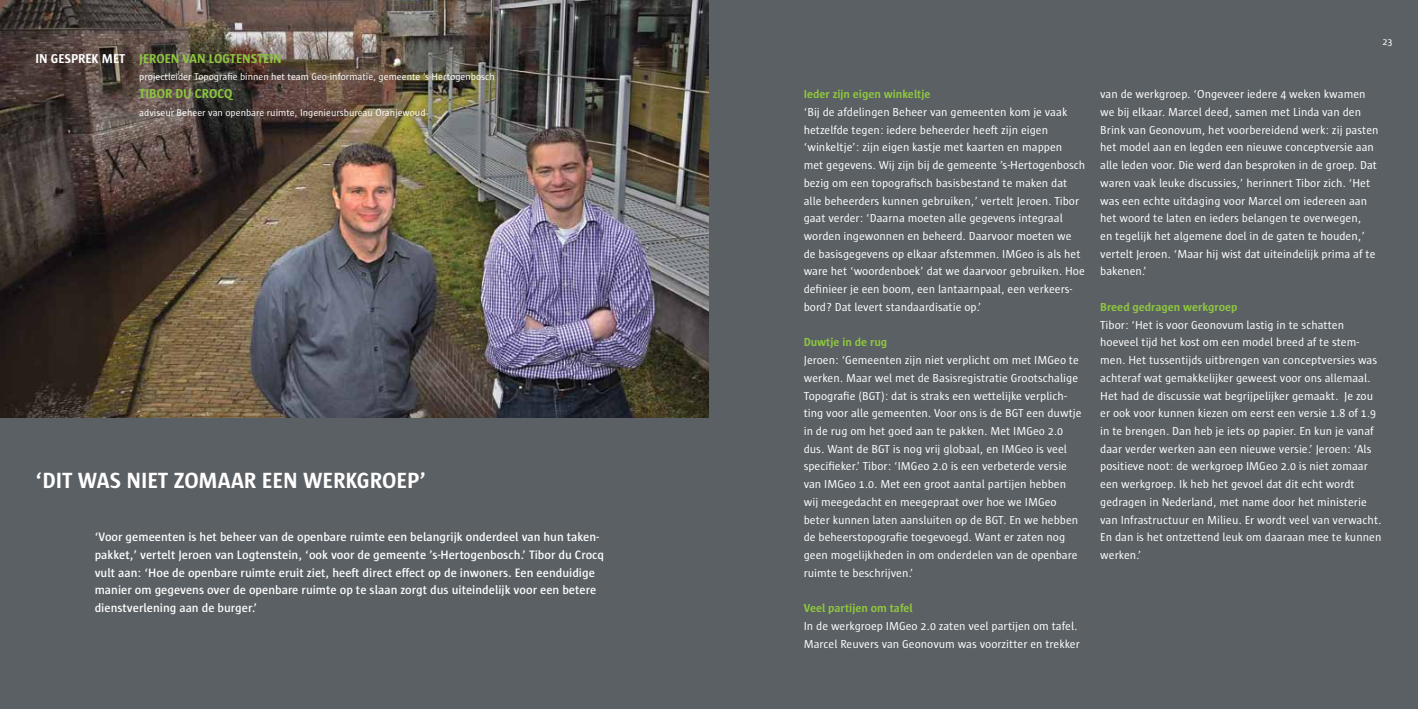
<style>
.page{position:relative;width:1418px;height:709px;background:#fff}
.page>*{position:absolute;margin:0;border:0;box-sizing:border-box;transform-origin:0 0}
.t1{font:700 22.5px "Sun";color:#fff}
.t2{font:700 13.12px "Sun";color:#8dc63f}
.t3{font:600 12.5px/17.8px "Sun";color:#fff}
.t4{font:11.88px/17.8px "Sun";color:#fff}
.t5{font:700 11.88px "Sun";color:#8dc63f}
.t6{font:10px "Sun";color:#fff}
.s1{color:#fff}
</style>
<div class="page">
<div style="left:0;top:0;width:1417px;height:709px;background:#5b6064"></div>
<img style="left:0;top:0;width:709px;height:417px">
<p class="t2" style="left:35px;top:51px;width:248px"><span class="s1">IN GESPREK MET</span> JEROEN VAN LOGTENSTEIN</p>
<p class="t6" style="left:139px;top:72px;width:357px">projectleider Topografie binnen het team Geo-informatie, gemeente ’s-Hertogenbosch</p>
<p class="t2" style="left:139px;top:87px;width:95px">TI BOR DU CROCQ</p>
<p class="t6" style="left:139px;top:107px;width:288px">adviseur Beheer van openbare ruimte, Ingenieursbureau Oranjewoud</p>
<h1 class="t1" style="left:35px;top:468px;width:392px">‘DIT WAS NIET ZOMAAR EEN WERKGROEP’</h1>
<p class="t3" style="left:95px;top:528px;width:511px">‘Voor gemeenten is het beheer van de openbare ruimte een belangrijk onderdeel van hun taken&shy;pakket,’ vertelt Jeroen van Logtenstein, ‘ook voor de gemeente ’s-Hertogenbosch.’ Tibor du Crocq vult aan: ‘Hoe de openbare ruimte eruit ziet, heeft direct effect op de inwoners. Een eenduidige manier om gegevens over de openbare ruimte op te slaan zorgt dus uiteindelijk voor een betere dienstverlening aan de burger.’</p>
<p class="t6" style="left:1382px;top:36px;width:11px">23</p>
<p class="t5" style="left:803px;top:88px;width:128px">IEDER ZIJN EIGEN WINKELTJE</p>
<p class="t4" style="left:803px;top:103px;width:283px">‘Bij de afdelingen Beheer van gemeenten kom je vaak hetzelfde tegen: iedere beheerder heeft zijn eigen ‘winkeltje’: zijn eigen kastje met kaarten en mappen<br>met gegevens. Wij zijn bij de gemeente ’s-Hertogenbosch bezig om een topografisch basisbestand te maken dat alle beheerders kunnen gebruiken,’ vertelt Jeroen. Tibor gaat verder: ‘Daarna moeten alle gegevens integraal worden ingewonnen en beheerd. Daarvoor moeten we de basisgegevens op elkaar afstemmen. IMGeo is als het ware het ‘woordenboek’ dat we daarvoor gebruiken. Hoe definieer je een boom, een lantaarnpaal, een verkeers&shy;bord? Dat levert standaardisatie op.’</p>
<p class="t5" style="left:803px;top:336px;width:85px">DUWTJE IN DE RUG</p>
<p class="t4" style="left:803px;top:351px;width:279px">Jeroen: ‘Gemeenten zijn niet verplicht om met IMGeo te werken. Maar wel met de Basisregistratie Grootschalige Topografie (BGT): dat is straks een wettelijke verplich&shy;ting voor alle gemeenten. Voor ons is de BGT een duwtje in de rug om het goed aan te pakken. Met IMGeo 2.0 dus. Want de BGT is nog vrij globaal, en IMGeo is veel specifieker.’ Tibor: ‘IMGeo 2.0 is een verbeterde versie van IMGeo 1.0. Met een groot aantal partijen hebben wij meegedacht en meegepraat over hoe we IMGeo beter kunnen laten aansluiten op de BGT. En we hebben de beheerstopografie toegevoegd. Want er zaten nog geen mogelijkheden in om onderdelen van de openbare ruimte te beschrijven.’</p>
<p class="t5" style="left:803px;top:601px;width:111px">VEEL PARTIJEN OM TAFEL</p>
<p class="t4" style="left:803px;top:617px;width:278px">In de werkgroep IMGeo 2.0 zaten veel partijen om tafel.<br>Marcel Reuvers van Geonovum was voorzitter en trekker</p>
<p class="t4" style="left:1100px;top:85px;width:280px">van de werkgroep. ‘Ongeveer iedere 4 weken kwamen we bij elkaar. Marcel deed, samen met Linda van den Brink van Geonovum, het voorbereidend werk: zij pasten het model aan en legden een nieuwe conceptversie aan alle leden voor. Die werd dan besproken in de groep. Dat waren vaak leuke discussies,’ herinnert Tibor zich. ‘Het was een echte uitdaging voor Marcel om iedereen aan het woord te laten en ieders belangen te overwegen,<br>en tegelijk het algemene doel in de gaten te houden,’ vertelt Jeroen. ‘Maar hij wist dat uiteindelijk prima af te bakenen.’</p>
<p class="t5" style="left:1100px;top:300px;width:139px">BREED GEDRAGEN WERKGROEP</p>
<p class="t4" style="left:1100px;top:316px;width:283px">Tibor: ‘Het is voor Geonovum lastig in te schatten hoeveel tijd het kost om een model breed af te stem&shy;men. Het tussentijds uitbrengen van conceptversies was achteraf wat gemakkelijker geweest voor ons allemaal.<br>Het had de discussie wat begrijpelijker gemaakt. Je zou er ook voor kunnen kiezen om eerst een versie 1.8 of 1.9 in te brengen. Dan heb je iets op papier. En kun je vanaf daar verder werken aan een nieuwe versie.’ Jeroen: ‘Als positieve noot: de werkgroep IMGeo 2.0 is niet zomaar een werkgroep. Ik heb het gevoel dat dit echt wordt gedragen in Nederland, met name door het ministerie van Infrastructuur en Milieu. Er wordt veel van verwacht.<br>En dan is het ontzettend leuk om daaraan mee te kunnen werken.’</p>
</div>
